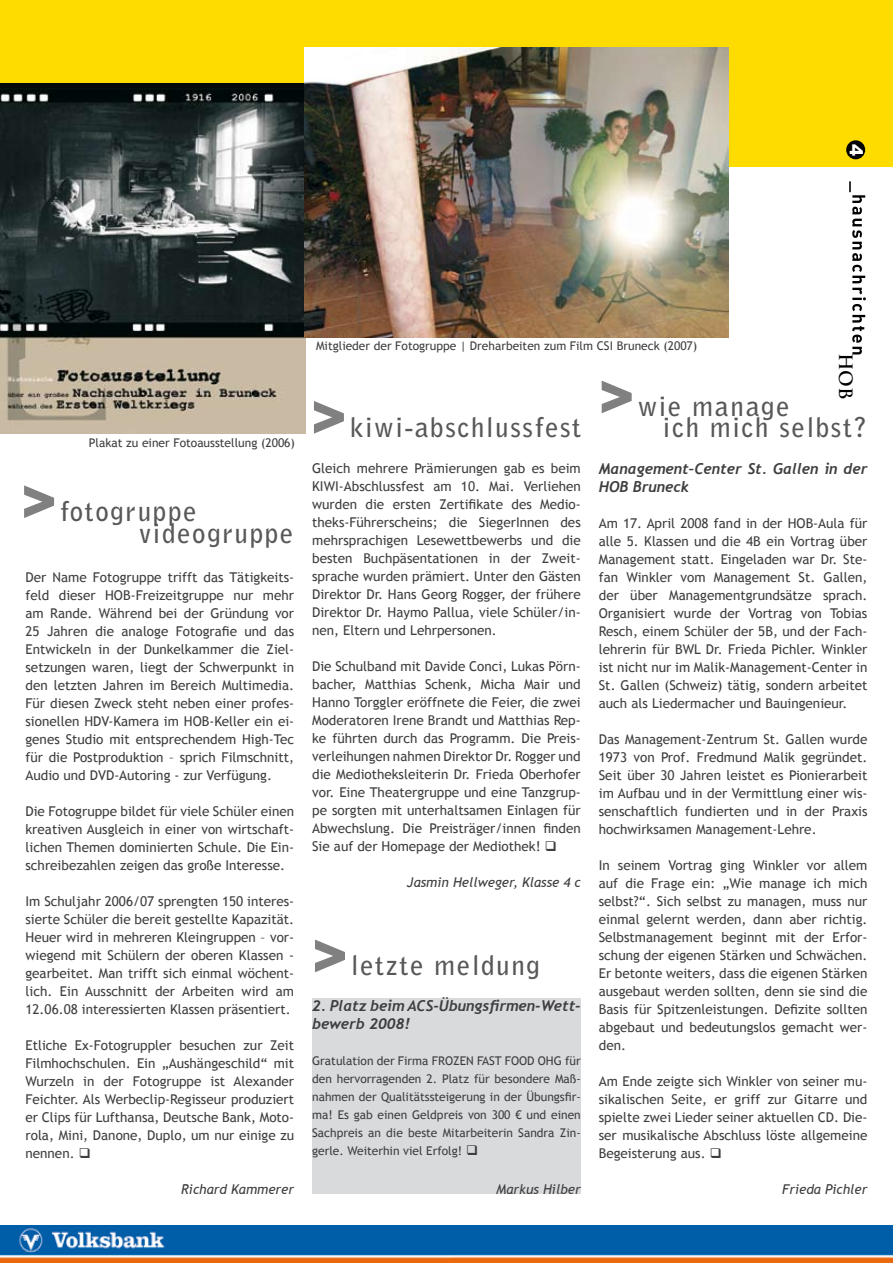
<style>
.page{position:relative;width:893px;height:1263px;background:#fff}
.page>*{position:absolute;margin:0;border:0;box-sizing:border-box;transform-origin:0 0}
.t1{font:700 27px/20.9px "Bell Gothic Std";letter-spacing:.06em;color:#58585a}
.t2{font:700 18px "Trajan Pro";color:#000}
.t3{font:900 18px "Arial";color:#fff}
.t4{font:italic 700 15px/18px "Trebuchet";color:#3e3e40}
.t5{font:13.5px/18px "Trebuchet MS";color:#3e3e40;text-align:justify}
.t6{font:italic 13.5px "Trebuchet MS";color:#3e3e40}
.t7{font:12px/18px "Trebuchet MS";color:#3e3e40;text-align:justify}
.s1{font-family:"Arial";font-weight:900;font-size:54px;color:#808080}
</style>
<div class="page">
<div style="left:312px;top:998px;width:269px;height:196px;background:#d9dadb"></div>
<div style="left:0;top:0;width:893px;height:167px;background:#ffdc00"></div>
<div style="left:847px;top:141px;width:17px;height:18px;background:#000;border-radius:50%"></div>
<div style="left:846px;top:140px;width:19px;height:19px;border:2px solid #000;border-radius:50%"></div>
<svg style="left:849px;top:181px;width:17px;height:173px"></svg>
<img style="left:0;top:1226px;width:893px;height:36px">
<img style="left:0;top:84px;width:305px;height:350px">
<img style="left:304px;top:48px;width:424px;height:289px">
<h2 class="t3" style="left:869px;top:144px;width:14px;rotate:90deg">4</h2>
<p class="t7" style="left:89px;top:434px;width:208px">Plakat zu einer Fotoausstellung (2006)</p>
<h1 class="t1" style="left:139px;top:501px;width:156px;line-height:21.6px;text-indent:-118px"><span class="s1">&gt;</span>fotogruppe videogruppe</h1>
<p class="t5" style="left:26px;top:568px;width:270px">Der Name Fotogruppe trifft das Tätigkeits&shy;feld dieser HOB-Freizeitgruppe nur mehr am Rande. Während bei der Gründung vor 25 Jahren die analoge Fotografie und das Entwickeln in der Dunkelkammer die Ziel&shy;setzungen waren, liegt der Schwerpunkt in den letzten Jahren im Bereich Multimedia.<br>Für diesen Zweck steht neben einer profes&shy;sionellen HDV-Kamera im HOB-Keller ein ei&shy;genes Studio mit entsprechendem High-Tec für die Postproduktion – sprich Filmschnitt, Audio und DVD-Autoring - zur Verfügung.</p>
<p class="t5" style="left:26px;top:802px;width:270px">Die Fotogruppe bildet für viele Schüler einen kreativen Ausgleich in einer von wirtschaft&shy;lichen Themen dominierten Schule. Die Ein&shy;schreibezahlen zeigen das große Interesse.</p>
<p class="t5" style="left:26px;top:892px;width:270px">Im Schuljahr 2006/07 sprengten 150 interes&shy;sierte Schüler die bereit gestellte Kapazität.<br>Heuer wird in mehreren Kleingruppen – vor&shy;wiegend mit Schülern der oberen Klassen - gearbeitet. Man trifft sich einmal wöchent&shy;lich. Ein Ausschnitt der Arbeiten wird am 12.06.08 interessierten Klassen präsentiert.</p>
<p class="t5" style="left:26px;top:1036px;width:270px">Etliche Ex-Fotogruppler besuchen zur Zeit Filmhochschulen. Ein „Aushängeschild“ mit Wurzeln in der Fotogruppe ist Alexander Feichter. Als Werbeclip-Regisseur produziert er Clips für Lufthansa, Deutsche Bank, Moto&shy;rola, Mini, Danone, Duplo, um nur einige zu nennen. ❑</p>
<p class="t6" style="left:181px;top:1181px;width:115px">Richard Kammerer</p>
<p class="t7" style="left:316px;top:337px;width:383px">Mitglieder der Fotogruppe | Dreharbeiten zum Film CSI Bruneck (2007)</p>
<h2 class="t2" style="left:857px;top:353px;width:48px;rotate:90deg">HOB</h2>
<h1 class="t1" style="left:663px;top:396px;width:206px;text-indent:-64px"><span class="s1">&gt;</span>wie manage<br>ich mich selbst?</h1>
<p class="t4" style="left:599px;top:460px;width:270px">Management–Center St. Gallen in der<br>HOB Bruneck</p>
<p class="t5" style="left:599px;top:515px;width:270px">Am 17. April 2008 fand in der HOB-Aula für alle 5. Klassen und die 4B ein Vortrag über Management statt. Eingeladen war Dr. Ste&shy;fan Winkler vom Management St. Gallen, der über Managementgrundsätze sprach.<br>Organisiert wurde der Vortrag von Tobias Resch, einem Schüler der 5B, und der Fach&shy;lehrerin für BWL Dr. Frieda Pichler. Winkler ist nicht nur im Malik-Management-Center in St. Gallen (Schweiz) tätig, sondern arbeitet auch als Liedermacher und Bauingenieur.</p>
<p class="t5" style="left:599px;top:731px;width:270px">Das Management-Zentrum St. Gallen wurde 1973 von Prof. Fredmund Malik gegründet.<br>Seit über 30 Jahren leistet es Pionierarbeit im Aufbau und in der Vermittlung einer wis&shy;senschaftlich fundierten und in der Praxis hochwirksamen Management-Lehre.</p>
<p class="t5" style="left:599px;top:857px;width:270px">In seinem Vortrag ging Winkler vor allem auf die Frage ein: „Wie manage ich mich selbst?“. Sich selbst zu managen, muss nur einmal gelernt werden, dann aber richtig.<br>Selbstmanagement beginnt mit der Erfor&shy;schung der eigenen Stärken und Schwächen.<br>Er betonte weiters, dass die eigenen Stärken ausgebaut werden sollten, denn sie sind die Basis für Spitzenleistungen. Defizite sollten abgebaut und bedeutungslos gemacht wer&shy;den.</p>
<p class="t5" style="left:599px;top:1073px;width:270px">Am Ende zeigte sich Winkler von seiner mu&shy;sikalischen Seite, er griff zur Gitarre und spielte zwei Lieder seiner aktuellen CD. Die&shy;ser musikalische Abschluss löste allgemeine Begeisterung aus. ❑</p>
<p class="t6" style="left:782px;top:1181px;width:87px">Frieda Pichler</p>
<h1 class="t1" style="left:311px;top:416px;width:272px"><span class="s1">&gt;</span>kiwi-abschlussfest</h1>
<p class="t5" style="left:312px;top:460px;width:270px">Gleich mehrere Prämierungen gab es beim KIWI-Abschlussfest am 10. Mai. Verliehen wurden die ersten Zertifikate des Medio&shy;theks-Führerscheins; die SiegerInnen des mehrsprachigen Lesewettbewerbs und die besten Buchpäsentationen in der Zweit&shy;sprache wurden prämiert. Unter den Gästen Direktor Dr. Hans Georg Rogger, der frühere Direktor Dr. Haymo Pallua, viele Schüler/in&shy;nen, Eltern und Lehrpersonen.</p>
<p class="t5" style="left:312px;top:658px;width:270px">Die Schulband mit Davide Conci, Lukas Pörn&shy;bacher, Matthias Schenk, Micha Mair und Hanno Torggler eröffnete die Feier, die zwei Moderatoren Irene Brandt und Matthias Rep&shy;ke führten durch das Programm. Die Preis&shy;verleihungen nahmen Direktor Dr. Rogger und die Mediotheksleiterin Dr. Frieda Oberhofer vor. Eine Theatergruppe und eine Tanzgrup&shy;pe sorgten mit unterhaltsamen Einlagen für Abwechslung. Die Preisträger/innen finden Sie auf der Homepage der Mediothek! ❑</p>
<p class="t6" style="left:407px;top:875px;width:175px">Jasmin Hellweger, Klasse 4 c</p>
<h1 class="t1" style="left:312px;top:955px;width:229px"><span class="s1">&gt;</span>letzte meldung</h1>
<p class="t4" style="left:312px;top:996px;width:270px">2. Platz beim ACS-Übungsfirmen-Wett&shy;bewerb 2008!</p>
<p class="t7" style="left:312px;top:1051px;width:270px">Gratulation der Firma FROZEN FAST FOOD OHG für den hervorragenden 2. Platz für besondere Maß&shy;nahmen der Qualitätssteigerung in der Übungsfir&shy;ma! Es gab einen Geldpreis von 300 € und einen Sachpreis an die beste Mitarbeiterin Sandra Zin&shy;gerle. Weiterhin viel Erfolg! ❑</p>
<p class="t6" style="left:496px;top:1181px;width:86px">Markus Hilber</p>
</div>
